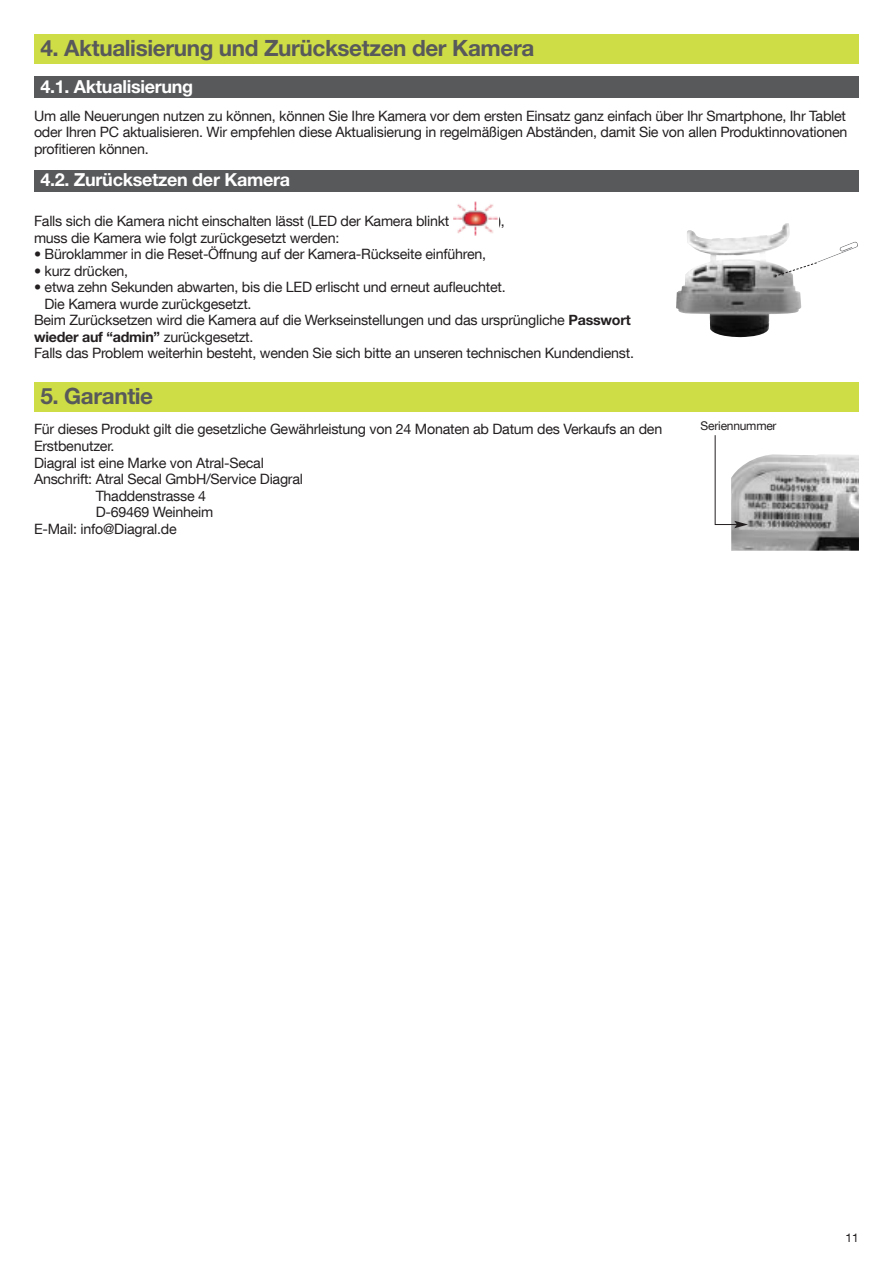
<style>
.page{position:relative;width:893px;height:1263px;background:#fff}
.page>*{position:absolute;margin:0;border:0;box-sizing:border-box;transform-origin:0 0}
.t1{font:700 22.5px "+GMGGVR Helvetica Neue LT Com";letter-spacing:-.015em;color:#58595b}
.t2{font:700 18px "+GMGGVR Helvetica Neue LT Com";letter-spacing:-.015em;color:#fff}
.t3{font:14.25px/16.5px "Helvetica Neue LT Com";letter-spacing:-.015em;color:#231f20;text-align:justify}
.t4{font:700 14.25px "+GMGGVR Helvetica Neue LT Com";letter-spacing:-.015em;color:#231f20}
.t5{font:12px "Helvetica Neue LT Com";letter-spacing:-.015em;color:#231f20}
.s1{font-family:"+GMGGVR Helvetica Neue LT Com";font-weight:700}
.s2{font-family:"Helvetica Neue LT Com";font-weight:400}
</style>
<div class="page">
<div style="left:34px;top:34px;width:825px;height:30px;background:#cedd45"></div>
<img style="left:453px;top:202px;width:45px;height:33px">
<div style="left:34px;top:382px;width:825px;height:30px;background:#cedd45"></div>
<div style="left:34px;top:77px;width:825px;height:21px;background:#58595b"></div>
<div style="left:34px;top:170px;width:825px;height:21px;background:#58595b"></div>
<img style="left:676px;top:223px;width:125px;height:114px">
<svg style="left:774px;top:241px;width:84px;height:36px"></svg>
<img style="left:731px;top:454px;width:128px;height:97px">
<svg style="left:714px;top:435px;width:34px;height:93px"></svg>
<h1 class="t1" style="left:40px;top:35px;width:495px">4. Aktualisierung und Zurücksetzen der Kamera</h1>
<p class="t2" style="left:40px;top:76px;width:154px">4.1. Aktualisierung</p>
<p class="t3" style="left:34px;top:107px;width:815px">Um alle Neuerungen nutzen zu können, können Sie Ihre Kamera vor dem ersten Einsatz ganz einfach über Ihr Smartphone, Ihr Tablet oder Ihren PC aktualisieren. Wir empfehlen diese Aktualisierung in regelmäßigen Abständen, damit Sie von allen Produktinnovationen profitieren können.</p>
<p class="t2" style="left:40px;top:169px;width:251px">4.2. Zurücksetzen der Kamera</p>
<p class="t3" style="left:34px;top:213px;width:417px">Falls sich die Kamera nicht einschalten lässt (LED der Kamera blinkt</p>
<p class="t3" style="left:497px;top:213px;width:9px">),</p>
<p class="t3" style="left:34px;top:229px;width:307px">muss die Kamera wie folgt zurückgesetzt werden:</p>
<p class="t3" style="left:34px;top:246px;width:454px">• Büroklammer in die Reset-Öffnung auf der Kamera-Rückseite einführen,</p>
<p class="t3" style="left:34px;top:262px;width:96px">• kurz drücken,</p>
<p class="t3" style="left:34px;top:279px;width:473px">• etwa zehn Sekunden abwarten, bis die LED erlischt und erneut aufleuchtet.</p>
<p class="t3" style="left:45px;top:295px;width:209px">Die Kamera wurde zurückgesetzt.</p>
<p class="t3" style="left:34px;top:312px;width:598px">Beim Zurücksetzen wird die Kamera auf die Werkseinstellungen und das ursprüngliche <span class="s1">Passwort</span></p>
<p class="t4" style="left:34px;top:329px;width:221px">wieder auf “admin” <span class="s2">zurückgesetzt.</span></p>
<p class="t3" style="left:34px;top:345px;width:601px">Falls das Problem weiterhin besteht, wenden Sie sich bitte an unseren technischen Kundendienst.</p>
<h1 class="t1" style="left:40px;top:383px;width:114px">5. Garantie</h1>
<p class="t3" style="left:34px;top:421px;width:630px">Für dieses Produkt gilt die gesetzliche Gewährleistung von 24 Monaten ab Datum des Verkaufs an den</p>
<p class="t3" style="left:34px;top:437px;width:82px">Erstbenutzer.</p>
<p class="t3" style="left:34px;top:454px;width:231px">Diagral ist eine Marke von Atral-Secal</p>
<p class="t3" style="left:34px;top:470px;width:271px">Anschrift: Atral Secal GmbH/Service Diagral</p>
<p class="t3" style="left:96px;top:487px;width:112px">Thaddenstrasse 4</p>
<p class="t3" style="left:96px;top:503px;width:119px">D-69469 Weinheim</p>
<p class="t3" style="left:34px;top:520px;width:144px">E-Mail: info@Diagral.de</p>
<p class="t5" style="left:701px;top:419px;width:78px">Seriennummer</p>
<p class="t5" style="left:846px;top:1230px;width:15px">11</p>
</div>
